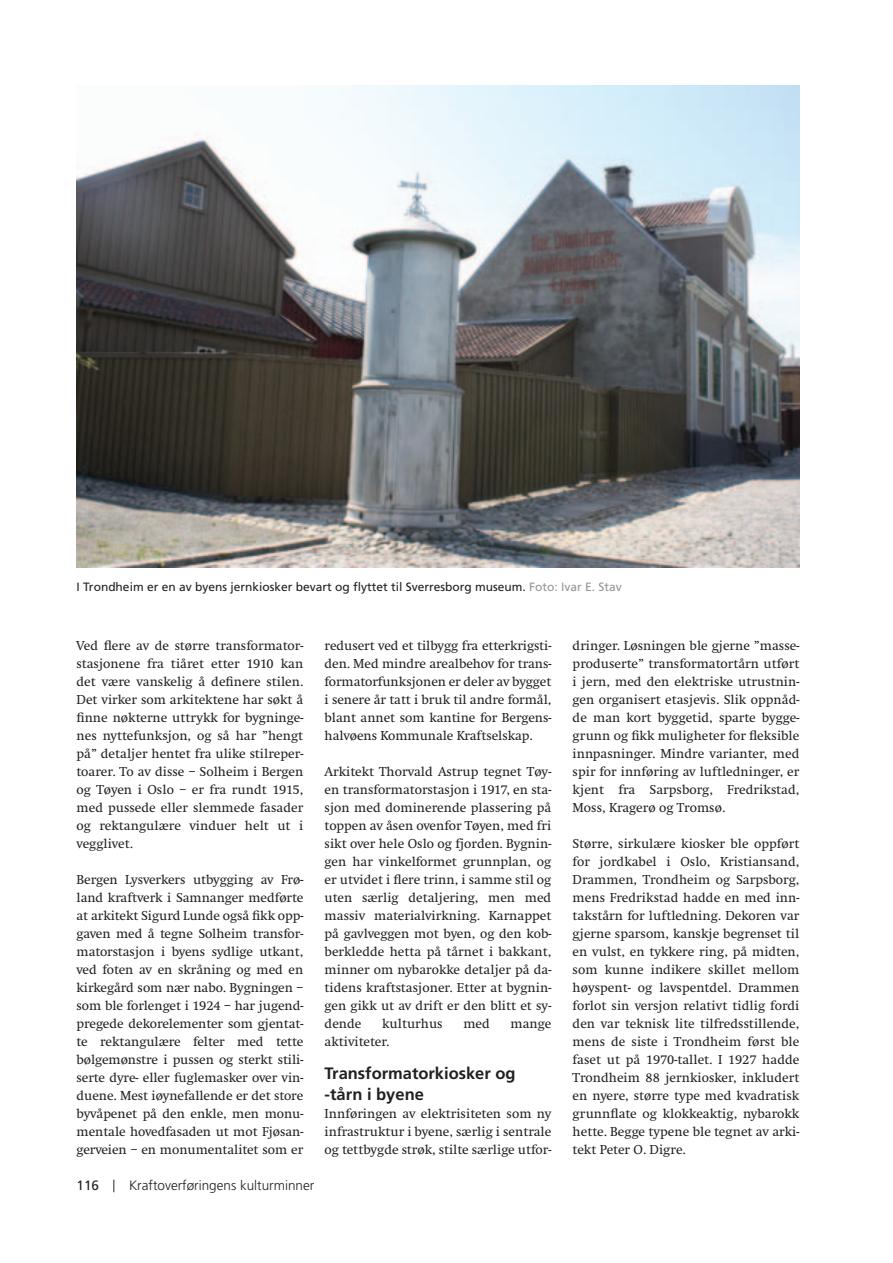
<style>
.page{position:relative;width:893px;height:1263px;background:#fff}
.page>*{position:absolute;margin:0;border:0;box-sizing:border-box;transform-origin:0 0}
.t1{font:700 16.5px/21px "Frutiger";color:#231f20}
.t2{font:13.5px/18px "Swift EF";color:#231f20;text-align:justify}
.t3{font:300 13.5px "Frutiger";color:#231f20}
.t4{font:12px "Frutiger";color:#231f20}
.s1{color:#939598}
.s2{font-weight:400}
.s3{font-size:16.35px}
</style>
<div class="page">
<img style="left:77px;top:85px;width:722px;height:483px">
<p class="t4" style="left:77px;top:579px;width:547px">I Trondheim er en av byens jernkiosker bevart og flyttet til Sverresborg museum. <span class="s1">Foto: Ivar E. Stav</span></p>
<p class="t2" style="left:77px;top:637px;width:228px">Ved flere av de større transformator&shy;stasjonene fra tiåret etter 1910 kan det være vanskelig å definere stilen.<br>Det virker som arkitektene har søkt å finne nøkterne uttrykk for bygninge&shy;nes nyttefunksjon, og så har ”hengt på” detaljer hentet fra ulike stilreper&shy;toarer. To av disse – Solheim i Bergen og Tøyen i Oslo – er fra rundt 1915, med pussede eller slemmede fasader og rektangulære vinduer helt ut i vegglivet.</p>
<p class="t2" style="left:77px;top:871px;width:228px">Bergen Lysverkers utbygging av Frø&shy;land kraftverk i Samnanger medførte at arkitekt Sigurd Lunde også fikk opp&shy;gaven med å tegne Solheim transfor&shy;matorstasjon i byens sydlige utkant, ved foten av en skråning og med en kirkegård som nær nabo. Bygningen – som ble forlenget i 1924 – har jugend&shy;pregede dekorelementer som gjentat&shy;te rektangulære felter med tette bølgemønstre i pussen og sterkt stili&shy;serte dyre- eller fuglemasker over vin&shy;duene. Mest iøynefallende er det store byvåpenet på den enkle, men monu&shy;mentale hovedfasaden ut mot Fjøsan&shy;gerveien – en monumentalitet som er</p>
<p class="t3" style="left:77px;top:1178px;width:239px"><span class="s2">116</span> <span class="s3">|</span> Kraftoverføringens kulturminner</p>
<p class="t2" style="left:325px;top:637px;width:228px">redusert ved et tilbygg fra etterkrigsti&shy;den. Med mindre arealbehov for trans&shy;formatorfunksjonen er deler av bygget i senere år tatt i bruk til andre formål, blant annet som kantine for Bergens&shy;halvøens Kommunale Kraftselskap.</p>
<p class="t2" style="left:325px;top:763px;width:228px">Arkitekt Thorvald Astrup tegnet Tøy&shy;en transformatorstasjon i 1917, en sta&shy;sjon med dominerende plassering på toppen av åsen ovenfor Tøyen, med fri sikt over hele Oslo og fjorden. Bygnin&shy;gen har vinkelformet grunnplan, og er utvidet i flere trinn, i samme stil og uten særlig detaljering, men med massiv materialvirkning. Karnappet på gavlveggen mot byen, og den kob&shy;berkledde hetta på tårnet i bakkant, minner om nybarokke detaljer på da&shy;tidens kraftstasjoner. Etter at bygnin&shy;gen gikk ut av drift er den blitt et sy&shy;dende</p>
<p class="t2" style="left:382px;top:1015px;width:62px">kulturhus</p>
<p class="t2" style="left:463px;top:1015px;width:28px">med</p>
<p class="t2" style="left:510px;top:1015px;width:42px">mange</p>
<p class="t2" style="left:325px;top:1033px;width:66px">aktiviteter.</p>
<p class="t1" style="left:325px;top:1063px;width:193px">Transformatorkiosker og -tårn i byene</p>
<p class="t2" style="left:325px;top:1105px;width:228px">Innføringen av elektrisiteten som ny infrastruktur i byene, særlig i sentrale og tettbygde strøk, stilte særlige utfor-</p>
<p class="t2" style="left:573px;top:637px;width:228px">dringer. Løsningen ble gjerne ”masse&shy;produserte” transformatortårn utført i jern, med den elektriske utrustnin&shy;gen organisert etasjevis. Slik oppnåd&shy;de man kort byggetid, sparte bygge&shy;grunn og fikk muligheter for fleksible innpasninger. Mindre varianter, med spir for innføring av luftledninger, er kjent fra Sarpsborg, Fredrikstad, Moss, Kragerø og Tromsø.</p>
<p class="t2" style="left:573px;top:835px;width:228px">Større, sirkulære kiosker ble oppført for jordkabel i Oslo, Kristiansand, Drammen, Trondheim og Sarpsborg, mens Fredrikstad hadde en med inn&shy;takstårn for luftledning. Dekoren var gjerne sparsom, kanskje begrenset til en vulst, en tykkere ring, på midten, som kunne indikere skillet mellom høyspent- og lavspentdel. Drammen forlot sin versjon relativt tidlig fordi den var teknisk lite tilfredsstillende, mens de siste i Trondheim først ble faset ut på 1970-tallet. I 1927 hadde Trondheim 88 jernkiosker, inkludert en nyere, større type med kvadratisk grunnflate og klokkeaktig, nybarokk hette. Begge typene ble tegnet av arki&shy;tekt Peter O. Digre.</p>
</div>
